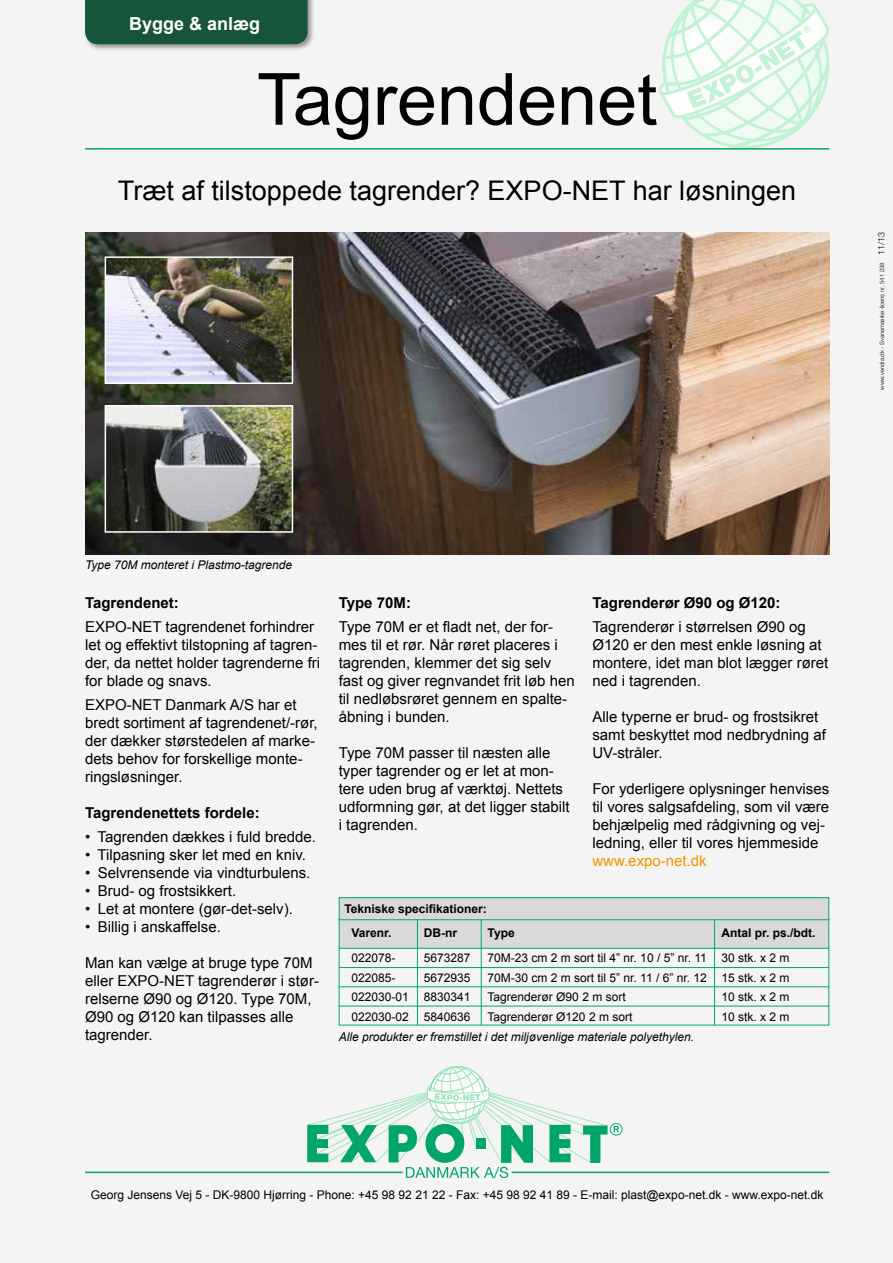
<style>
.page{position:relative;width:893px;height:1263px;background:#f4f4f4}
.page>*{position:absolute;margin:0;border:0;box-sizing:border-box;transform-origin:0 0}
.t1{font:72px "Arial";color:#000}
.t2{font:27px "Arial";color:#000}
.t3{font:700 18px "Arial";color:#fff}
.t4{font:15px/18px "Arial";color:#000}
.t5{font:700 15px "Arial";color:#000}
.t6{font:15px "Arial";color:#f59401}
.t7{font:12px "Arial";color:#000}
.t8{font:italic 12px "Arial";color:#000}
.t9{font:700 12px "Arial";color:#000}
.t10{font:300 9px "Helvetica Neue";color:#000}
.t11{font:300 6px "Helvetica Neue";color:#000}
</style>
<div class="page">
<svg style="left:658px;top:0;width:171px;height:148px"></svg>
<hr style="left:85px;top:148px;width:744px;height:2px;background:#00a668">
<div style="left:83px;top:0;width:232px;height:52px;background:#000;opacity:.4"></div>
<div style="left:85px;top:0;width:223px;height:44px;background:#165539"></div>
<div style="left:339px;top:898px;width:490px;height:50px;background:#d9d9da"></div>
<div style="left:339px;top:897px;width:490px;height:128px;border:1px solid #00a668"></div>
<hr style="left:339px;top:948px;width:490px;height:1px;background:#00a668">
<hr style="left:339px;top:919px;width:490px;height:1px;background:#00a668">
<hr style="left:339px;top:967px;width:490px;height:1px;background:#00a668">
<hr style="left:339px;top:986px;width:490px;height:1px;background:#00a668">
<hr style="left:339px;top:1006px;width:490px;height:1px;background:#00a668">
<hr style="left:417px;top:919px;width:1px;height:106px;background:#00a668">
<hr style="left:481px;top:919px;width:1px;height:106px;background:#00a668">
<hr style="left:714px;top:919px;width:1px;height:106px;background:#00a668">
<img style="left:85px;top:233px;width:744px;height:321px">
<img style="left:108px;top:259px;width:182px;height:122px">
<div style="left:105px;top:256px;width:188px;height:128px;border:2px solid #fff"></div>
<img style="left:108px;top:408px;width:182px;height:122px">
<div style="left:105px;top:405px;width:188px;height:128px;border:2px solid #fff"></div>
<svg style="left:307px;top:1066px;width:316px;height:112px"></svg>
<div style="left:260px;top:1167px;width:144px;height:13px;background:#f4f4f4"></div>
<div style="left:510px;top:1167px;width:144px;height:13px;background:#f4f4f4"></div>
<hr style="left:85px;top:1171px;width:318px;height:2px;background:#00a668">
<hr style="left:512px;top:1171px;width:317px;height:2px;background:#00a668">
<p class="t3" style="left:129px;top:12px;width:133px">Bygge &amp; anlæg</p>
<h1 class="t1" style="left:257px;top:52px;width:402px">Tagrendenet</h1>
<h2 class="t2" style="left:118px;top:173px;width:680px">Træt af tilstoppede tagrender? EXPO-NET har løsningen</h2>
<p class="t10" style="left:876px;top:255px;width:25px;rotate:-90deg">11/13</p>
<p class="t11" style="left:878px;top:390px;width:129px;rotate:-90deg">www.vendia.dk - Svanemærke-licens nr. 541 238</p>
<p class="t8" style="left:85px;top:557px;width:209px">Type 70M monteret i Plastmo-tagrende</p>
<p class="t5" style="left:85px;top:593px;width:95px">Tagrendenet:</p>
<p class="t4" style="left:85px;top:618px;width:237px">EXPO-NET tagrendenet forhindrer let og effektivt tilstopning af tagren&shy;der, da nettet holder tagrenderne fri for blade og snavs.</p>
<p class="t4" style="left:85px;top:696px;width:234px">EXPO-NET Danmark A/S har et bredt sortiment af tagrendenet/-rør, der dækker størstedelen af marke&shy;dets behov for forskellige monte&shy;ringsløsninger.</p>
<p class="t5" style="left:85px;top:803px;width:176px">Tagrendenettets fordele:</p>
<p class="t4" style="left:85px;top:828px;width:232px">• Tagrenden dækkes i fuld bredde.</p>
<p class="t4" style="left:85px;top:846px;width:222px">• Tilpasning sker let med en kniv.</p>
<p class="t4" style="left:85px;top:864px;width:227px">• Selvrensende via vindturbulens.</p>
<p class="t4" style="left:85px;top:882px;width:153px">• Brud- og frostsikkert.</p>
<p class="t4" style="left:85px;top:900px;width:209px">• Let at montere (gør-det-selv).</p>
<p class="t4" style="left:85px;top:918px;width:137px">• Billig i anskaffelse.</p>
<p class="t4" style="left:85px;top:954px;width:235px">Man kan vælge at bruge type 70M eller EXPO-NET tagrenderør i stør&shy;relserne Ø90 og Ø120. Type 70M,<br>Ø90 og Ø120 kan tilpasses alle tagrender.</p>
<p class="t5" style="left:339px;top:593px;width:74px">Type 70M:</p>
<p class="t4" style="left:339px;top:618px;width:237px">Type 70M er et fladt net, der for&shy;mes til et rør. Når røret placeres i tagrenden, klemmer det sig selv fast og giver regnvandet frit løb hen til nedløbsrøret gennem en spalte&shy;åbning i bunden.</p>
<p class="t4" style="left:339px;top:744px;width:232px">Type 70M passer til næsten alle typer tagrender og er let at mon&shy;tere uden brug af værktøj. Nettets udformning gør, at det ligger stabilt i tagrenden.</p>
<p class="t9" style="left:344px;top:901px;width:144px">Tekniske specifikationer:</p>
<p class="t5" style="left:592px;top:593px;width:190px">Tagrenderør Ø90 og Ø120:</p>
<p class="t4" style="left:592px;top:618px;width:237px">Tagrenderør i størrelsen Ø90 og<br>Ø120 er den mest enkle løsning at montere, idet man blot lægger røret ned i tagrenden.</p>
<p class="t4" style="left:592px;top:708px;width:235px">Alle typerne er brud- og frostsikret samt beskyttet mod nedbrydning af<br>UV-stråler.</p>
<p class="t4" style="left:592px;top:780px;width:238px">For yderligere oplysninger henvises til vores salgsafdeling, som vil være behjælpelig med rådgivning og vej&shy;ledning, eller til vores hjemmeside</p>
<p class="t6" style="left:592px;top:851px;width:116px">www.expo-net.dk</p>
<p class="t9" style="left:351px;top:925px;width:42px">Varenr.</p>
<p class="t9" style="left:424px;top:925px;width:35px">DB-nr</p>
<p class="t9" style="left:488px;top:925px;width:29px">Type</p>
<p class="t9" style="left:721px;top:925px;width:96px">Antal pr. ps./bdt.</p>
<p class="t7" style="left:351px;top:950px;width:46px">022078-</p>
<p class="t7" style="left:424px;top:950px;width:48px">5673287</p>
<p class="t7" style="left:488px;top:950px;width:303px">70M-23 cm 2 m sort til 4” nr. 10 / 5” nr. 11 30 stk. x 2 m</p>
<p class="t7" style="left:351px;top:970px;width:46px">022085-</p>
<p class="t7" style="left:424px;top:970px;width:48px">5672935</p>
<p class="t7" style="left:488px;top:970px;width:303px">70M-30 cm 2 m sort til 5” nr. 11 / 6” nr. 12 15 stk. x 2 m</p>
<p class="t7" style="left:351px;top:989px;width:120px">022030-01 8830341</p>
<p class="t7" style="left:488px;top:989px;width:140px">Tagrenderør Ø90 2 m sort</p>
<p class="t7" style="left:721px;top:989px;width:70px">10 stk. x 2 m</p>
<p class="t7" style="left:351px;top:1009px;width:120px">022030-02 5840636</p>
<p class="t7" style="left:488px;top:1009px;width:146px">Tagrenderør Ø120 2 m sort</p>
<p class="t7" style="left:721px;top:1009px;width:70px">10 stk. x 2 m</p>
<p class="t8" style="left:339px;top:1028px;width:357px">Alle produkter er fremstillet i det miljøvenlige materiale polyethylen.</p>
<p class="t7" style="left:91px;top:1186px;width:734px">Georg Jensens Vej 5 - DK-9800 Hjørring - Phone: +45 98 92 21 22 - Fax: +45 98 92 41 89 - E-mail: plast@expo-net.dk - www.expo-net.dk</p>
</div>
